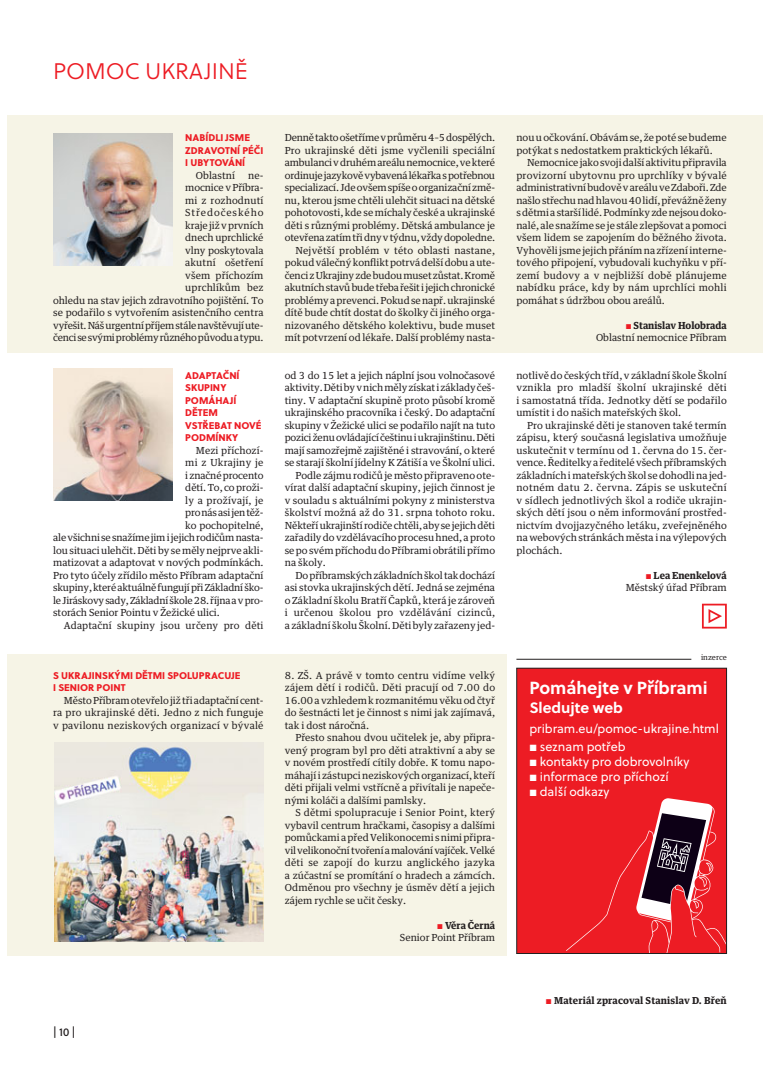
<style>
.page{position:relative;width:780px;height:1088px;background:#fff}
.page>*{position:absolute;margin:0;border:0;box-sizing:border-box;transform-origin:0 0}
.t1{font:22.5px "Soleil Lt";color:#ed1c24}
.t2{font:700 17.5px "Soleil";color:#fff}
.t3{font:700 15px "Soleil";color:#fff}
.t4{font:12.5px/15px "Soleil";color:#fff}
.t5{font:11.25px "Soleil Bk";color:#231f20}
.t6{font:9.75px/12.5px "Guardian Text Egyp";letter-spacing:-.005em;color:#231f20;text-align:justify}
.t7{font:9.75px/12.5px "Soleil Xb";color:#ed1c24}
.t8{font:9.75px "Guardian Text Egyp";letter-spacing:.015em;color:#231f20}
.t9{font:9.75px "Guardian Text Egyp";letter-spacing:-.025em;color:#231f20}
.t10{font:9.75px "Guardian Text Egyp";letter-spacing:.02em;color:#231f20}
.t11{font:700 9.62px "Guardian Text Egyp";letter-spacing:.015em;color:#231f20}
.t12{font:7.5px "Guardian Text Egyp";color:#231f20}
.s1{font-family:"Soleil Bk";font-size:9.62px;color:#ed1c24}
.s2{font-weight:700}
.s3{font-family:"Soleil Bk"}
.s4{font-family:"Soleil Bk";font-weight:400;color:#ed1c24}
</style>
<div class="page">
<svg style="left:702px;top:604px;width:24px;height:24px"></svg>
<div style="left:7px;top:116px;width:755px;height:237px;background:#f6f4e6"></div>
<div style="left:7px;top:654px;width:499px;height:302px;background:#f6f4e6"></div>
<img style="left:53px;top:133px;width:120px;height:133px">
<img style="left:53px;top:368px;width:120px;height:133px">
<img style="left:54px;top:742px;width:209px;height:199px">
<hr style="left:516px;top:659px;width:175px;height:1px;background:#231f20">
<div style="left:516px;top:668px;width:210px;height:285px;background:#ed1c24"></div>
<svg style="left:566px;top:798px;width:158px;height:154px"></svg>
<div style="left:516px;top:668px;width:210px;height:286px;border:1px solid #231f20"></div>
<h1 class="t1" style="left:53px;top:58px;width:196px">POMOC UKRAJINĚ</h1>
<p class="t7" style="left:185px;top:132px;width:80px">NABÍDLI JSME<br>ZDRAVOTNÍ PÉČI<br>I UBYTOVÁNÍ</p>
<p class="t6" style="left:196px;top:170px;width:41px">Oblastní</p>
<p class="t6" style="left:53px;top:170px;width:212px;text-align:right">ne -<br>moc nice v Příbra-<br>mi z rozhodnutí<br>Středočeského<br>kraje již v prvních<br>dnech uprchlické<br>vlny poskytovala<br>akutní ošetření<br>všem příchozím<br>uprchlíkům bez<br>ohledu na stav jejich zdravotního pojištění. To se podařilo s vytvořením asistenčního centra vyřešit. Náš urgentní příjem stále navštěvují ute&shy;čenci se svými problémy různého původu atypu.</p>
<p class="t7" style="left:185px;top:370px;width:78px">ADAPTAČNÍ<br>SKUPINY<br>POMÁHAJÍ<br>DĚTEM<br>VSTŘEBAT NOVÉ<br>PODMÍNKY</p>
<p class="t6" style="left:196px;top:445px;width:69px">Mezi příchozí-</p>
<p class="t8" style="left:185px;top:458px;width:80px">mi z Ukrajiny je</p>
<p class="t6" style="left:185px;top:470px;width:80px">i značné procento</p>
<p class="t6" style="left:185px;top:482px;width:80px">dětí. To, co proži-</p>
<p class="t8" style="left:185px;top:496px;width:80px">ly a prožívají, je</p>
<p class="t9" style="left:185px;top:508px;width:80px">pro nás asi jen těž-</p>
<p class="t6" style="left:185px;top:520px;width:80px">ko pochopitelné,</p>
<p class="t6" style="left:53px;top:532px;width:212px">ale všichni se snažíme jim i jejich rodičům nasta-</p>
<p class="t6" style="left:53px;top:545px;width:212px">lou situaci ulehčit. Děti by se měly nejprve akli-</p>
<p class="t6" style="left:53px;top:557px;width:212px">matizovat a adaptovat v nových podmínkách.</p>
<p class="t6" style="left:53px;top:570px;width:212px">Pro tyto účely zřídilo město Příbram adaptační</p>
<p class="t6" style="left:53px;top:582px;width:212px">skupiny, které aktuálně fungují při Základní ško-</p>
<p class="t9" style="left:53px;top:596px;width:212px">le Jiráskovy sady, Základní škole 28. října av pro-</p>
<p class="t6" style="left:53px;top:607px;width:168px">storách Senior Pointu v Žežické ulici.</p>
<p class="t6" style="left:64px;top:620px;width:201px">Adaptační skupiny jsou určeny pro děti</p>
<p class="t7" style="left:53px;top:670px;width:189px">S UKRAJINSKÝMI DĚTMI SPOLUPRACUJE<br>I SENIOR POINT</p>
<p class="t6" style="left:53px;top:695px;width:212px;text-indent:11px">Město Příbram otevřelo již tři adaptační cent&shy;ra pro ukrajinské děti. Jedno z nich funguje v pavilonu neziskových organizací v bývalé</p>
<p class="t6" style="left:285px;top:132px;width:212px;text-align:right">Denně takto ošetříme vprůměru 4–5 dospělých.<br>Pro ukrajinské děti jsme vyčlenili speciální ambulanci v druhém areálu nemocnice, ve které ordinuje jazykově vybavená lékařka spotřebnou specializací. Jde ovšem spíše o organizační změ&shy;nu, kterou jsme chtěli ulehčit situaci na dětské pohotovosti, kde se míchaly české a ukrajinské děti s různými problémy. Dětská ambulance je otevřena zatím tři dny v týdnu, vždy dopoledne.<br>Největší problém v této oblasti nastane, pokud válečný konflikt potrvá delší dobu a ute&shy;čenci z Ukrajiny zde budou muset zůstat. Kromě akutních stavů bude třeba řešit i jejich chronické problémy a prevenci. Pokud se např. ukrajinské dítě bude chtít dostat do školky či jiného orga&shy;nizovaného dětského kolektivu, bude muset mít potvrzení od lékaře. Další problémy nasta-</p>
<p class="t6" style="left:516px;top:132px;width:212px">nou u očkování. Obávám se, že poté se budeme potýkat s nedostatkem praktických lékařů.</p>
<p class="t6" style="left:516px;top:157px;width:212px;text-indent:11px">Nemocnice jako svoji další aktivitu připravila provizorní ubytovnu pro uprchlíky v bývalé administrativní budově v areálu ve Zdaboři. Zde našlo střechu nad hlavou 40 lidí, převážně ženy s dětmi a starší lidé. Podmínky zde nejsou doko&shy;nalé, ale snažíme se je stále zlepšovat a pomoci všem lidem se zapojením do běžného života.<br>Vyhověli jsme jejich přáním na zřízení interne&shy;tového připojení, vybudovali kuchyňku v pří&shy;zemí budovy a v nejbližší době plánujeme nabídku práce, kdy by nám uprchlíci mohli pomáhat s údržbou obou areálů.</p>
<p class="t6" style="left:596px;top:320px;width:132px;text-align:right"><span class="s1">S</span> <span class="s2">Stanislav Holobrada<br></span>Oblastní nemocnice Příbram</p>
<p class="t6" style="left:285px;top:370px;width:212px">od 3 do 15 let a jejich náplní jsou volnočasové</p>
<p class="t6" style="left:285px;top:382px;width:212px">aktivity. Děti by v nich měly získat i základy češ-</p>
<p class="t6" style="left:285px;top:395px;width:212px">tiny. V adaptační skupině proto působí kromě</p>
<p class="t6" style="left:285px;top:407px;width:212px">ukrajinského pracovníka i český. Do adaptační</p>
<p class="t6" style="left:285px;top:420px;width:212px">skupiny v Žežické ulici se podařilo najít na tuto</p>
<p class="t6" style="left:285px;top:432px;width:212px">pozici ženu ovládající češtinu iukrajinštinu. Děti</p>
<p class="t6" style="left:285px;top:445px;width:212px">mají samozřejmě zajištěné i stravování, o které</p>
<p class="t6" style="left:285px;top:457px;width:212px">se starají školní jídelny K Zátiší a ve Školní ulici.</p>
<p class="t6" style="left:295px;top:470px;width:201px">Podle zájmu rodičů je město připraveno ote-</p>
<p class="t6" style="left:285px;top:482px;width:212px">vírat další adaptační skupiny, jejich činnost je</p>
<p class="t6" style="left:285px;top:495px;width:212px">v souladu s aktuálními pokyny z ministerstva</p>
<p class="t8" style="left:285px;top:508px;width:212px">školství možná až do 31. srpna tohoto roku.</p>
<p class="t6" style="left:285px;top:520px;width:212px">Někteří ukrajinští rodiče chtěli, aby se jejich děti</p>
<p class="t6" style="left:285px;top:532px;width:212px">zařadily do vzdělávacího procesu hned, a proto</p>
<p class="t6" style="left:285px;top:545px;width:212px">se po svém příchodu do Příbrami obrátili přímo</p>
<p class="t6" style="left:285px;top:557px;width:43px">na školy.</p>
<p class="t6" style="left:295px;top:570px;width:201px">Do příbramských základních škol tak dochází</p>
<p class="t6" style="left:285px;top:582px;width:212px">asi stovka ukrajinských dětí. Jedná se zejména</p>
<p class="t6" style="left:285px;top:595px;width:212px">o Základní školu Bratří Čapků, která je zároveň</p>
<p class="t10" style="left:285px;top:608px;width:212px">i určenou školou pro vzdělávání cizinců,</p>
<p class="t6" style="left:285px;top:620px;width:212px">a základní školu Školní. Děti byly zařazeny jed-</p>
<p class="t6" style="left:285px;top:670px;width:212px">8. ZŠ. A právě v tomto centru vidíme velký zájem dětí i rodičů. Děti pracují od 7.00 do 16.00 a vzhledem k rozmanitému věku od čtyř do šestnácti let je činnost s nimi jak zajímavá, tak i dost náročná.</p>
<p class="t6" style="left:285px;top:732px;width:212px;text-indent:11px">Přesto snahou dvou učitelek je, aby připra&shy;vený program byl pro děti atraktivní a aby se v novém prostředí cítily dobře. K tomu napo&shy;máhají i zástupci neziskových organizací, kteří děti přijali velmi vstřícně a přivítali je napeče&shy;nými koláči a dalšími pamlsky.</p>
<p class="t6" style="left:285px;top:807px;width:212px;text-indent:11px">S dětmi spolupracuje i Senior Point, který vybavil centrum hračkami, časopisy a dalšími pomůckami a před Velikonocemi s nimi připra&shy;vil velikonoční tvoření a malování vajíček. Velké děti se zapojí do kurzu anglického jazyka a zúčastní se promítání o hradech a zámcích.<br>Odměnou pro všechny je úsměv dětí a jejich zájem rychle se učit česky.</p>
<p class="t6" style="left:400px;top:920px;width:97px;text-align:right"><span class="s1">S</span> <span class="s2">Věra Černá<br></span>Senior Point Příbram</p>
<p class="t6" style="left:516px;top:370px;width:212px">notlivě do českých tříd, v základní škole Školní vznikla pro mladší školní ukrajinské děti i samostatná třída. Jednotky dětí se podařilo umístit i do našich mateřských škol.</p>
<p class="t6" style="left:516px;top:420px;width:212px;text-indent:11px">Pro ukrajinské děti je stanoven také termín zápisu, který současná legislativa umožňuje uskutečnit v termínu od 1. června do 15. čer&shy;vence. Ředitelky a ředitelé všech příbramských základních i mateřských škol se dohodli na jed&shy;notném datu 2. června. Zápis se uskuteční v sídlech jednotlivých škol a rodiče ukrajin&shy;ských dětí jsou o něm informování prostřed&shy;nictvím dvojjazyčného letáku, zveřejněného na webových stránkách města i na výlepových plochách.</p>
<p class="t6" style="left:625px;top:570px;width:102px;text-align:right"><span class="s1">S</span> <span class="s2">Lea Enenkelová<br></span>Městský úřad Příbram</p>
<p class="t12" style="left:701px;top:654px;width:27px">inzerce</p>
<h2 class="t2" style="left:529px;top:681px;width:180px">Pomáhejte v Příbrami</h2>
<h3 class="t3" style="left:529px;top:702px;width:95px">Sledujte web</h3>
<p class="t4" style="left:529px;top:720px;width:191px;line-height:18.5px">pribram.eu/pomoc-ukrajine.html<br><span class="s3">S</span> seznam potřeb</p>
<p class="t4" style="left:529px;top:756px;width:161px"><span class="s3">S</span> kontakty pro dobrovolníky<br><span class="s3">S</span> informace pro příchozí<br><span class="s3">S</span> další odkazy</p>
<p class="t5" style="left:53px;top:1026px;width:24px">| 10 |</p>
<p class="t11" style="left:546px;top:996px;width:182px"><span class="s4">S</span> Materiál zpracoval Stanislav D. Břeň</p>
</div>
